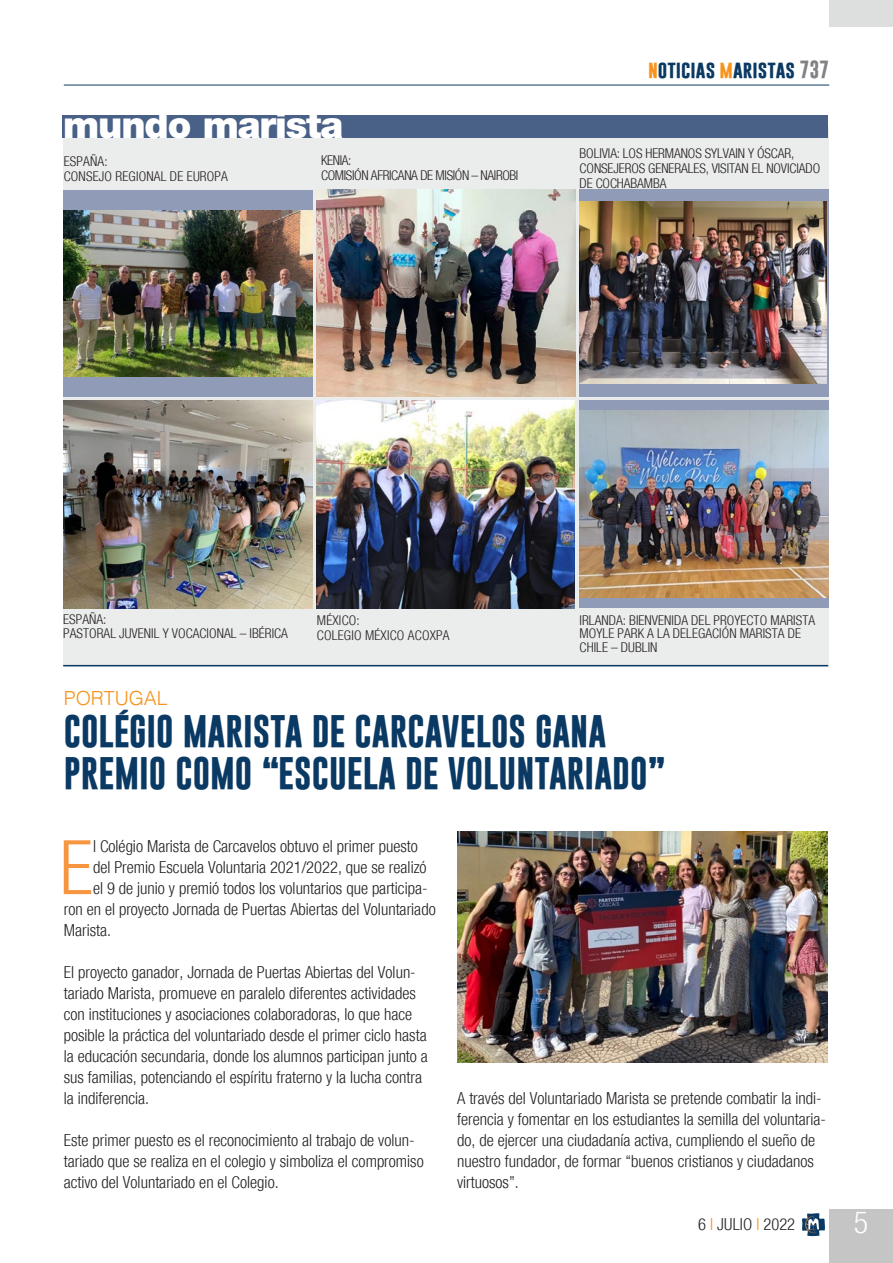
<style>
.page{position:relative;width:893px;height:1263px;background:#fff}
.page>*{position:absolute;margin:0;border:0;box-sizing:border-box;transform-origin:0 0}
.Testo_sinEspacio{font:300 condensed 75.3px "Helvetica Neue";color:#f79641}
.Titolo{font:900 37.5px "Helvetica Neue";letter-spacing:-.03em;color:#fff}
.Titolo-2{font:700 33px "Gobold";color:#0a3963}
.t1{font:300 condensed 30px "Helvetica Neue";color:#fff}
.sommario{font:300 19.5px "Helvetica";color:#f7931d}
.t2{font:700 18px "Gobold";color:#0a3963}
.Testo_sinEspacio-2{font:300 condensed 16.5px/21px "Helvetica Neue";color:#231f20}
.DidacaliaFotos{font:300 condensed 13.5px/15px "Helvetica Neue";letter-spacing:.005em;color:#231f20}
.DidacaliaFotos-2{font:300 condensed 13.5px "Helvetica Neue";letter-spacing:-.025em;color:#231f20}
.s1{color:#f7931d}
.s2{color:#808285}
</style>
<div class="page">
<div style="left:829px;top:1209px;width:64px;height:54px;background:#c4c5c4"></div>
<hr style="left:64px;top:85px;width:765px;height:1px;background:#0a3963">
<svg style="left:802px;top:1213px;width:23px;height:23px"></svg>
<div style="left:829px;top:0;width:64px;height:27px;background:#dddede"></div>
<div style="left:63px;top:127px;width:766px;height:539px;background:#ebecec"></div>
<div style="left:64px;top:190px;width:249px;height:207px;background:#8f9bb7"></div>
<img style="left:64px;top:210px;width:249px;height:166px">
<img style="left:317px;top:189px;width:259px;height:208px">
<img style="left:63px;top:401px;width:250px;height:207px">
<img style="left:316px;top:401px;width:259px;height:207px">
<div style="left:580px;top:189px;width:249px;height:208px;background:#8f9bb7"></div>
<img style="left:580px;top:201px;width:246px;height:182px">
<hr style="left:63px;top:665px;width:765px;height:1px;background:#0a3963">
<div style="left:63px;top:115px;width:765px;height:23px;background:#496187"></div>
<div style="left:580px;top:400px;width:249px;height:208px;background:#8f9bb7"></div>
<img style="left:580px;top:411px;width:249px;height:187px">
<img style="left:457px;top:831px;width:371px;height:231px">
<p class="Titolo" style="left:63px;top:102px;width:282px">mundo marista</p>
<p class="DidacaliaFotos" style="left:64px;top:153px;width:45px">ESPAÑA:</p>
<p class="DidacaliaFotos" style="left:64px;top:168px;width:166px">CONSEJO REGIONAL DE EUROPA</p>
<p class="DidacaliaFotos" style="left:321px;top:153px;width:32px">KENIA:</p>
<p class="DidacaliaFotos-2" style="left:321px;top:168px;width:199px">COMISIÓN AFRICANA DE MISIÓN – NAIROBI</p>
<p class="t2" style="left:648px;top:57px;width:183px"><span class="s1">n</span>oticias <span class="s1">m</span>aristas <span class="s2">737</span></p>
<p class="DidacaliaFotos" style="left:580px;top:145px;width:242px">BOLIVIA: LOS HERMANOS SYLVAIN Y ÓSCAR,<br>CONSEJEROS GENERALES, VISITAN EL NOVICIADO<br>DE COCHABAMBA</p>
<p class="DidacaliaFotos" style="left:63px;top:612px;width:45px">ESPAÑA:</p>
<p class="DidacaliaFotos" style="left:63px;top:625px;width:226px">PASTORAL JUVENIL Y VOCACIONAL – IBÉRICA</p>
<p class="DidacaliaFotos" style="left:317px;top:613px;width:44px">MÉXICO:</p>
<p class="DidacaliaFotos" style="left:317px;top:628px;width:134px">COLEGIO MÉXICO ACOXPA</p>
<p class="DidacaliaFotos" style="left:580px;top:613px;width:237px;line-height:13.5px">IRLANDA: BIENVENIDA DEL PROYECTO MARISTA<br>MOYLE PARK A LA DELEGACIÓN MARISTA DE<br>CHILE – DUBLIN</p>
<p class="sommario" style="left:64px;top:681px;width:106px">PORTUGAL</p>
<p class="Titolo-2" style="left:64px;top:710px;width:544px">COLÉGIO MARISTA DE CARCAVELOS GANA</p>
<p class="Titolo-2" style="left:64px;top:752px;width:603px">PREMIO COMO “ESCUELA DE VOLUNTARIADO”</p>
<p class="Testo_sinEspacio" style="left:60px;top:824px;width:35px">E</p>
<p class="Testo_sinEspacio-2" style="left:93px;top:836px;width:326px">l Colégio Marista de Carcavelos obtuvo el primer puesto</p>
<p class="Testo_sinEspacio-2" style="left:93px;top:857px;width:335px">del Premio Escuela Voluntaria 2021/2022, que se realizó</p>
<p class="Testo_sinEspacio-2" style="left:93px;top:878px;width:336px">el 9 de junio y premió todos los voluntarios que participa-</p>
<p class="Testo_sinEspacio-2" style="left:64px;top:899px;width:373px">ron en el proyecto Jornada de Puertas Abiertas del Voluntariado</p>
<p class="Testo_sinEspacio-2" style="left:64px;top:920px;width:49px">Marista.</p>
<p class="Testo_sinEspacio-2" style="left:64px;top:962px;width:366px">El proyecto ganador, Jornada de Puertas Abiertas del Volun&shy;tariado Marista, promueve en paralelo diferentes actividades con instituciones y asociaciones colaboradoras, lo que hace posible la práctica del voluntariado desde el primer ciclo hasta la educación secundaria, donde los alumnos participan junto a sus familias, potenciando el espíritu fraterno y la lucha contra la indiferencia.</p>
<p class="Testo_sinEspacio-2" style="left:64px;top:1130px;width:361px">Este primer puesto es el reconocimiento al trabajo de volun&shy;tariado que se realiza en el colegio y simboliza el compromiso activo del Voluntariado en el Colegio.</p>
<p class="Testo_sinEspacio-2" style="left:457px;top:1088px;width:370px">A través del Voluntariado Marista se pretende combatir la indi&shy;ferencia y fomentar en los estudiantes la semilla del voluntaria&shy;do, de ejercer una ciudadanía activa, cumpliendo el sueño de nuestro fundador, de formar “buenos cristianos y ciudadanos virtuosos”.</p>
<p class="Testo_sinEspacio-2" style="left:698px;top:1214px;width:98px">6 <span class="s1">I</span> JULIO <span class="s1">I</span> 2022</p>
<h3 class="t1" style="left:854px;top:1205px;width:16px">5</h3>
</div>
